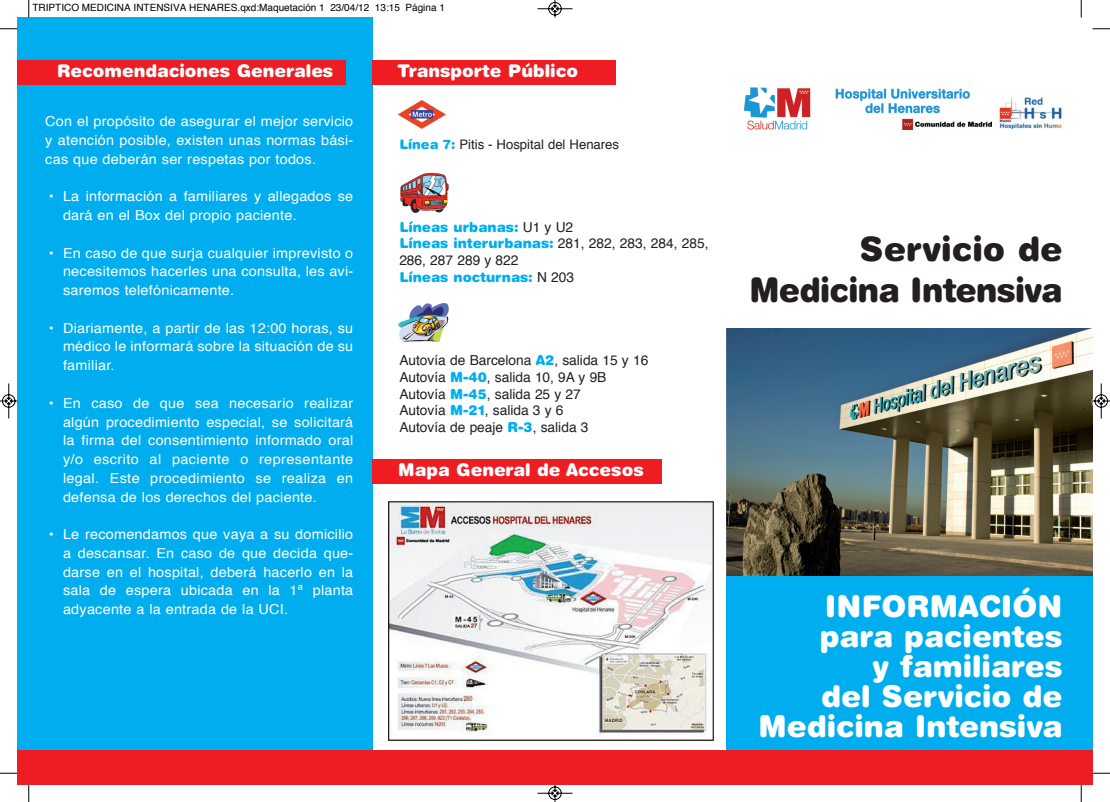
<style>
.page{position:relative;width:1110px;height:802px;background:#fff}
.page>*{position:absolute;margin:0;border:0;box-sizing:border-box;transform-origin:0 0}
.t1{font:900 33.62px/40.4px "Helvetica Rounded";letter-spacing:-.02em;color:#231f20;text-align:right}
.t2{font:900 30px/30px "Helvetica Rounded";color:#fff;text-align:right}
.t3{font:900 17.5px "Helvetica Rounded";color:#fff}
.t4{font:13.75px/18.8px "Helvetica";letter-spacing:.015em;color:#fff;text-align:justify;scale:1.05 1}
.t5{font:13.75px/16.8px "Helvetica";color:#231f20}
.t6{font:900 13.75px "Helvetica Rounded";color:#00aeef}
.t7{font:13.12px "Helvetica";color:#231f20}
.t8{font:10px "Helvetica";color:#000}
.s1{font-family:"Helvetica Rounded";font-weight:900;color:#00aeef}
.s2{font-family:"Helvetica";font-weight:400;color:#231f20}
</style>
<div class="page">
<div style="left:18px;top:18px;width:354px;height:748px;background:#00aeef"></div>
<img style="left:999px;top:97px;width:63px;height:33px">
<div style="left:727px;top:570px;width:365px;height:214px;background:#00aeef"></div>
<img style="left:727px;top:329px;width:365px;height:246px">
<div style="left:18px;top:750px;width:1074px;height:34px;background:#ee1d23"></div>
<div style="left:388px;top:501px;width:328px;height:242px;background:linear-gradient(to right,#fff,#fff)"></div>
<img style="left:388px;top:501px;width:325px;height:239px">
<div style="left:18px;top:60px;width:327px;height:25px;background:#ee1d23"></div>
<div style="left:372px;top:60px;width:244px;height:25px;background:#ee1d23"></div>
<div style="left:372px;top:459px;width:290px;height:25px;background:#ee1d23"></div>
<img style="left:398px;top:100px;width:48px;height:29px">
<img style="left:401px;top:173px;width:48px;height:40px">
<img style="left:399px;top:304px;width:49px;height:37px">
<img style="left:744px;top:87px;width:247px;height:43px">
<svg style="left:28px;top:0;width:2px;height:18px"></svg>
<svg style="left:0;top:28px;width:18px;height:2px"></svg>
<svg style="left:1081px;top:0;width:1px;height:18px"></svg>
<svg style="left:1092px;top:28px;width:18px;height:2px"></svg>
<svg style="left:28px;top:784px;width:2px;height:18px"></svg>
<svg style="left:0;top:773px;width:18px;height:1px"></svg>
<svg style="left:1081px;top:784px;width:1px;height:18px"></svg>
<svg style="left:1092px;top:773px;width:18px;height:1px"></svg>
<svg style="left:537px;top:0;width:36px;height:18px"></svg>
<svg style="left:537px;top:784px;width:36px;height:18px"></svg>
<svg style="left:0;top:383px;width:18px;height:36px"></svg>
<svg style="left:1092px;top:383px;width:18px;height:36px"></svg>
<p class="t8" style="left:32px;top:4px;width:414px">TRIPTICO MEDICINA INTENSIVA HENARES.qxd:Maquetación 1 23/04/12 13:15 Página 1</p>
<p class="t3" style="left:57px;top:64px;width:278px">Recomendaciones Generales</p>
<p class="t3" style="left:398px;top:64px;width:182px">Transporte Público</p>
<p class="t4" style="left:45px;top:113px;width:295px">Con el propósito de asegurar el mejor servicio y atención posible, existen unas normas bási&shy;cas que deberán ser respetas por todos.</p>
<p class="t4" style="left:63px;top:188px;width:278px;text-indent:-14px">• La información a familiares y allegados se dará en el Box del propio paciente.</p>
<p class="t4" style="left:63px;top:244px;width:278px;text-indent:-14px">• En caso de que surja cualquier imprevisto o necesitemos hacerles una consulta, les avi&shy;saremos telefónicamente.</p>
<p class="t4" style="left:63px;top:319px;width:278px;text-indent:-14px">• Diariamente, a partir de las 12:00 horas, su médico le informará sobre la situación de su familiar.</p>
<p class="t4" style="left:63px;top:394px;width:278px;text-indent:-14px">• En caso de que sea necesario realizar algún procedimiento especial, se solicitará la firma del consentimiento informado oral y/o escrito al paciente o representante legal. Este procedimiento se realiza en defensa de los derechos del paciente.</p>
<p class="t4" style="left:63px;top:526px;width:278px;text-indent:-14px">• Le recomendamos que vaya a su domicilio a descansar. En caso de que decida que&shy;darse en el hospital, deberá hacerlo en la sala de espera ubicada en la 1ª planta adyacente a la entrada de la UCI.</p>
<p class="t7" style="left:399px;top:138px;width:221px"><span class="s1">Línea 7:</span> Pitis - Hospital del Henares</p>
<p class="t6" style="left:399px;top:222px;width:175px">Líneas urbanas: <span class="s2">U1 y U2</span></p>
<p class="t5" style="left:399px;top:236px;width:311px"><span class="s1">Líneas interurbanas:</span> 281, 282, 283, 284, 285,<br>286, 287 289 y 822</p>
<p class="t6" style="left:399px;top:272px;width:176px">Líneas nocturnas: <span class="s2">N 203</span></p>
<p class="t5" style="left:399px;top:353px;width:250px">Autovía de Barcelona <span class="s1">A2</span>, salida 15 y 16<br>Autovía <span class="s1">M-40</span>, salida 10, 9A y 9B<br>Autovía <span class="s1">M-45</span>, salida 25 y 27<br>Autovía <span class="s1">M-21</span>, salida 3 y 6<br>Autovía de peaje <span class="s1">R-3</span>, salida 3</p>
<p class="t3" style="left:398px;top:464px;width:247px">Mapa General de Accesos</p>
<h1 class="t1" style="left:749px;top:232px;width:315px">Servicio de<br>Medicina Intensiva</h1>
<h2 class="t2" style="left:758px;top:594px;width:306px">INFORMACIÓN para pacientes<br>y familiares<br>del Servicio de<br>Medicina Intensiva</h2>
</div>
